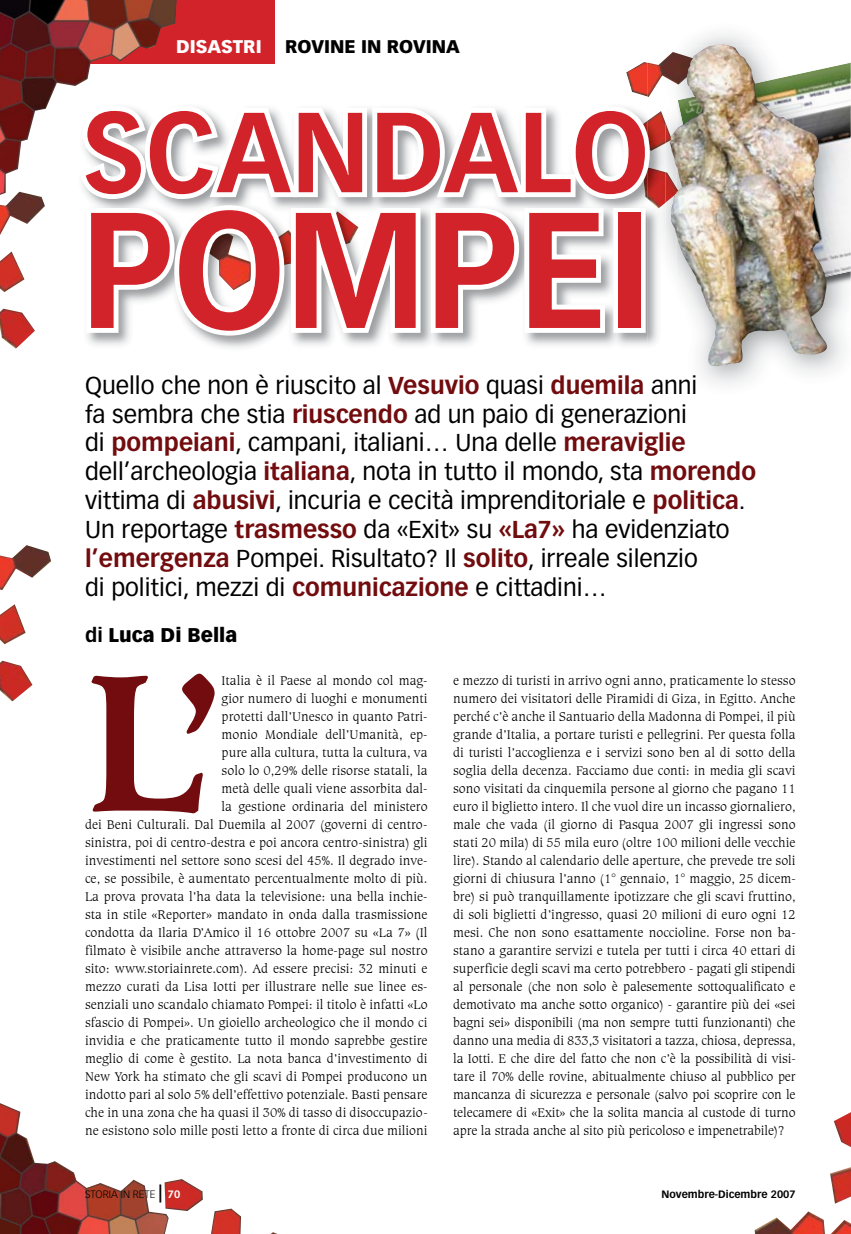
<style>
.page{position:relative;width:851px;height:1234px;background:#fff}
.page>*{position:absolute;margin:0;border:0;box-sizing:border-box;transform-origin:0 0}
.t1{font:700 206.4px "Caxton BT";color:#720c0e}
.t2{font:700 161.4px "Vectora LT Std";color:#d2232a;scale:.93 1}
.t3{font:700 111.45px "Vectora LT Std";color:#d2232a;scale:.93 1}
.t4{font:24px/28.8px "Vectora LT Std";color:#000}
.t5{font:900 19.5px "Vectora LT Std";color:#000}
.t6{font:900 18px "Vectora LT Std";color:#000}
.t7{font:900 18px "Vectora LT Std";color:#fff}
.t8{font:300 13.5px/18px "Caxton BT";color:#000;text-align:right}
.t9{font:700 10.5px "Vectora LT Std";color:#000}
.t10{font:300 10.5px "Vectora LT Std";color:#000}
.s1{font-weight:700;color:#720c0e}
.s2{font-weight:700}
.s3{font-weight:700;font-size:18px}
.s4{font-weight:700;color:#fff}
</style>
<div class="page">
<img style="left:626px;top:62px;width:21px;height:35px">
<div style="left:0;top:0;width:275px;height:64px;background:#d2232a"></div>
<img style="left:0;top:1103px;width:164px;height:130px">
<img style="left:0;top:0;width:177px;height:129px">
<img style="left:164px;top:1179px;width:111px;height:54px">
<img style="left:830px;top:1113px;width:20px;height:120px">
<img style="left:0;top:129px;width:45px;height:220px">
<img style="left:754px;top:1191px;width:77px;height:42px">
<img style="left:0;top:545px;width:51px;height:156px">
<img style="left:828px;top:63px;width:22px;height:236px">
<img style="left:647px;top:55px;width:22px;height:147px">
<img style="left:850px;top:63px;width:1px;height:208px">
<img style="left:669px;top:44px;width:159px;height:323px">
<img style="left:654px;top:111px;width:11px;height:97px">
<svg style="left:75px;top:100px;width:579px;height:240px"></svg>
<div style="left:613px;top:208px;width:32px;height:125px;border:10px solid #fff"></div>
<h3 class="t7" style="left:176px;top:36px;width:87px">DISASTRI</h3>
<h3 class="t6" style="left:285px;top:36px;width:176px">ROVINE IN ROVINA</h3>
<h3 class="t3" style="left:82px;top:85px;width:610px">SCANDALO</h3>
<h2 class="t2" style="left:82px;top:172px;width:614px">POMPEI</h2>
<p class="t4" style="left:85px;top:371px;width:672px">Quello che non è riuscito al <span class="s1">Vesuvio</span> quasi <span class="s1">duemila</span> anni<br>fa sembra che stia <span class="s1">riuscendo</span> ad un paio di generazioni<br>di <span class="s1">pompeiani</span>, campani, italiani… Una delle <span class="s1">meraviglie </span>dell’archeologia <span class="s1">italiana</span>, nota in tutto il mondo, sta <span class="s1">morendo </span>vittima di <span class="s1">abusivi</span>, incuria e cecità imprenditoriale e <span class="s1">politica</span>.<br>Un reportage <span class="s1">trasmesso</span> da «Exit» su <span class="s1">«La7»</span> ha evidenziato <span class="s1">l’emergenza</span> Pompei. Risultato? Il <span class="s1">solito</span>, irreale silenzio<br>di politici, mezzi di <span class="s1">comunicazione</span> e cittadini…</p>
<h3 class="t5" style="left:85px;top:623px;width:154px"><span class="s2">di</span> Luca Di Bella</h3>
<h1 class="t1" style="left:85px;top:611px;width:144px">L’</h1>
<p class="t8" style="left:85px;top:670px;width:344px">Italia è il Paese al mondo col mag-<br>gior numero di luoghi e monumenti<br>protetti dall’Unesco in quanto Patri-<br>monio Mondiale dell’Umanità, ep-<br>pure alla cultura, tutta la cultura, va<br>solo lo 0,29% delle risorse statali, la<br>metà delle quali viene assorbita dal-<br>la gestione ordinaria del ministero<br>dei Beni Culturali. Dal Duemila al 2007 (governi di centro&shy;sinistra, poi di centro-destra e poi ancora centro-sinistra) gli investimenti nel settore sono scesi del 45%. Il degrado inve&shy;ce, se possibile, è aumentato percentualmente molto di più.<br>La prova provata l’ha data la televisione: una bella inchie&shy;sta in stile «Reporter» mandato in onda dalla trasmissione condotta da Ilaria D’Amico il 16 ottobre 2007 su «La 7» (Il filmato è visibile anche attraverso la home-page sul nostro sito: www.storiainrete.com). Ad essere precisi: 32 minuti e mezzo curati da Lisa Iotti per illustrare nelle sue linee es&shy;senziali uno scandalo chiamato Pompei: il titolo è infatti «Lo sfascio di Pompei». Un gioiello archeologico che il mondo ci invidia e che praticamente tutto il mondo saprebbe gestire meglio di come è gestito. La nota banca d’investimento di New York ha stimato che gli scavi di Pompei producono un indotto pari al solo 5% dell’effettivo potenziale. Basti pensare che in una zona che ha quasi il 30% di tasso di disoccupazio&shy;ne esistono solo mille posti letto a fronte di circa due milioni</p>
<p class="t8" style="left:453px;top:670px;width:344px;text-align:justify">e mezzo di turisti in arrivo ogni anno, praticamente lo stesso numero dei visitatori delle Piramidi di Giza, in Egitto. Anche perché c’è anche il Santuario della Madonna di Pompei, il più grande d’Italia, a portare turisti e pellegrini. Per questa folla di turisti l’accoglienza e i servizi sono ben al di sotto della soglia della decenza. Facciamo due conti: in media gli scavi sono visitati da cinquemila persone al giorno che pagano 11 euro il biglietto intero. Il che vuol dire un incasso giornaliero, male che vada (il giorno di Pasqua 2007 gli ingressi sono stati 20 mila) di 55 mila euro (oltre 100 milioni delle vecchie lire). Stando al calendario delle aperture, che prevede tre soli giorni di chiusura l’anno (1° gennaio, 1° maggio, 25 dicem&shy;bre) si può tranquillamente ipotizzare che gli scavi fruttino, di soli biglietti d’ingresso, quasi 20 milioni di euro ogni 12 mesi. Che non sono esattamente noccioline. Forse non ba&shy;stano a garantire servizi e tutela per tutti i circa 40 ettari di superficie degli scavi ma certo potrebbero - pagati gli stipendi al personale (che non solo è palesemente sottoqualificato e demotivato ma anche sotto organico) - garantire più dei «sei bagni sei» disponibili (ma non sempre tutti funzionanti) che danno una media di 833,3 visitatori a tazza, chiosa, depressa, la Iotti. E che dire del fatto che non c’è la possibilità di visi&shy;tare il 70% delle rovine, abitualmente chiuso al pubblico per mancanza di sicurezza e personale (salvo poi scoprire con le telecamere di «Exit» che la solita mancia al custode di turno apre la strada anche al sito più pericoloso e impenetrabile)?</p>
<p class="t10" style="left:85px;top:1187px;width:97px">STORIA IN RETE <span class="s3">|</span> <span class="s4">70</span></p>
<p class="t9" style="left:661px;top:1187px;width:136px">Novembre-Dicembre 2007</p>
</div>
